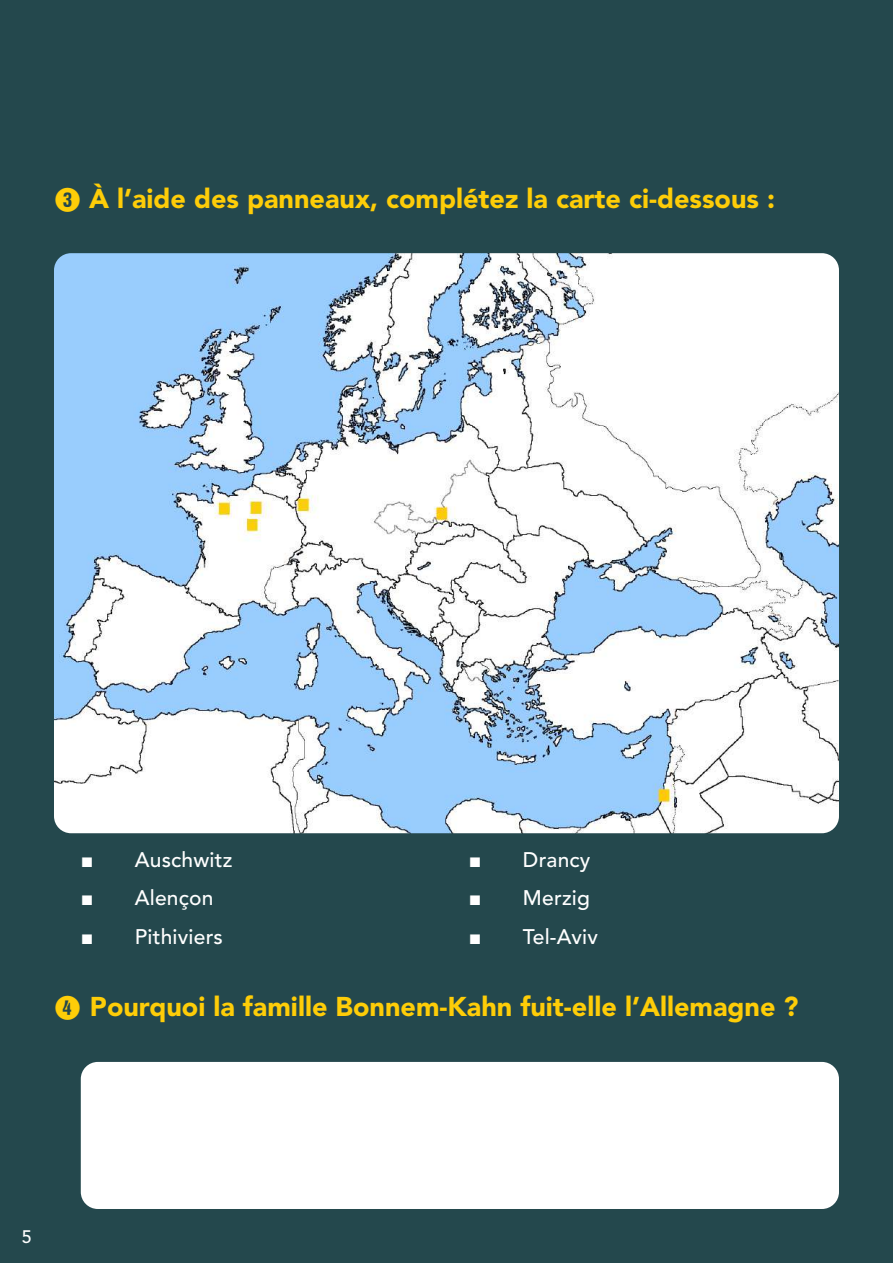
<style>
.page{position:relative;width:893px;height:1263px;background:#24484d}
.page>*{position:absolute;margin:0;border:0;box-sizing:border-box;transform-origin:0 0}
.t1{font:900 27px "Avenir LT Std";color:#fecd08}
.t2{font:500 21px "Avenir LT Std";letter-spacing:.01em;color:#fff}
.t3{font:500 18px "Avenir LT Std";color:#fff}
.s1{font-family:"Numerics P04";font-weight:400}
.s2{font-family:"Times New Roman";font-weight:400}
</style>
<div class="page">
<img style="left:54px;top:253px;width:785px;height:580px">
<div style="left:81px;top:1062px;width:758px;height:147px;background:#fff;border-radius:17px"></div>
<p class="t1" style="left:54px;top:182px;width:722px"><span class="s1">E</span> À l’aide des panneaux, complétez la carte ci-dessous :</p>
<p class="t2" style="left:81px;top:848px;width:153px"><span class="s2">■</span> Auschwitz</p>
<p class="t2" style="left:81px;top:886px;width:134px"><span class="s2">■</span> Alençon</p>
<p class="t2" style="left:81px;top:924px;width:144px"><span class="s2">■</span> Pithiviers</p>
<p class="t2" style="left:469px;top:848px;width:123px"><span class="s2">■</span> Drancy</p>
<p class="t2" style="left:469px;top:886px;width:123px"><span class="s2">■</span> Merzig</p>
<p class="t2" style="left:469px;top:924px;width:130px"><span class="s2">■</span> Tel-Aviv</p>
<p class="t1" style="left:54px;top:990px;width:746px"><span class="s1">R</span> Pourquoi la famille Bonnem-Kahn fuit-elle l’Allemagne ?</p>
<p class="t3" style="left:22px;top:1226px;width:12px">5</p>
</div>
